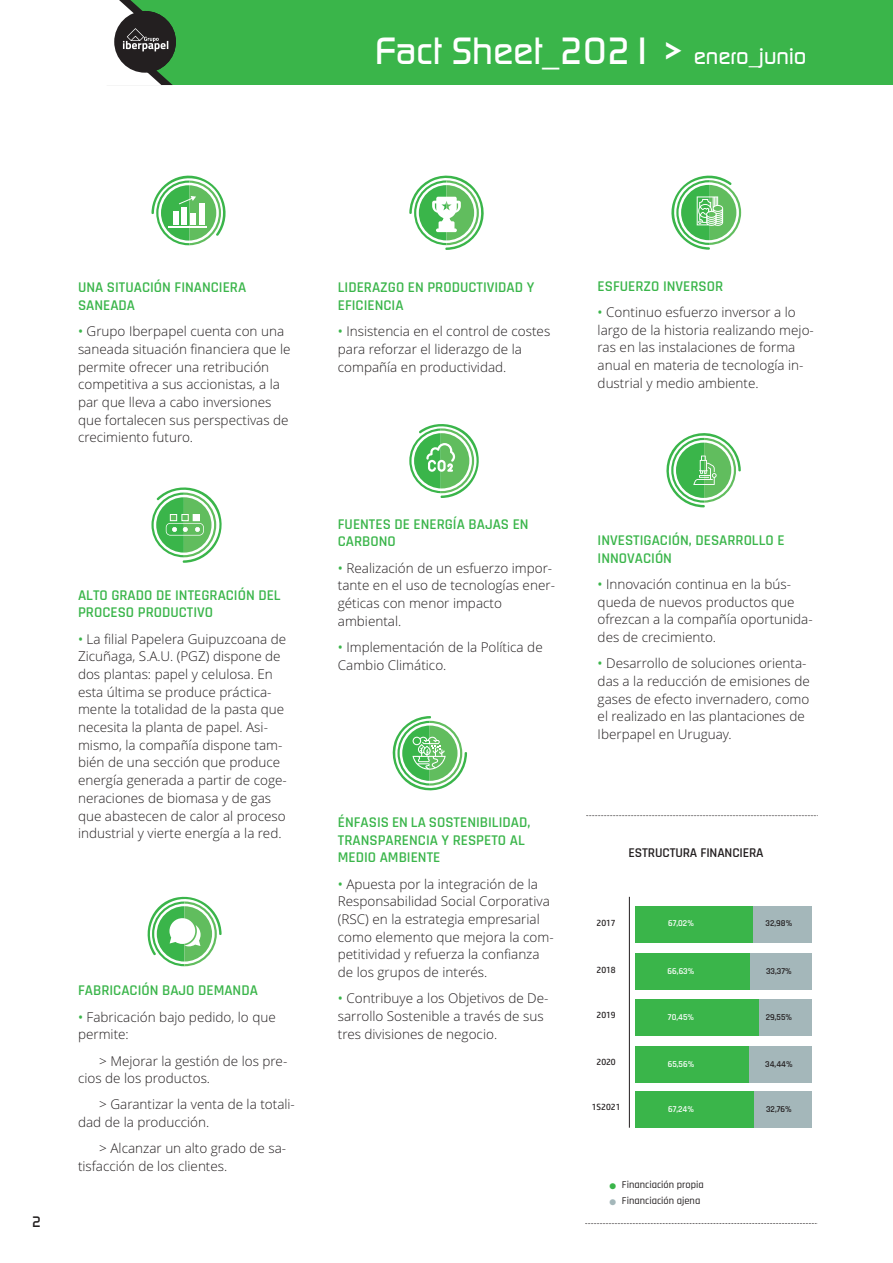
<style>
.page{position:relative;width:893px;height:1263px;background:#fff}
.page>*{position:absolute;margin:0;border:0;box-sizing:border-box;transform-origin:0 0}
.t1{font:37.5px "Modaerne";color:#fff}
.t2{font:600 15px/17.7px "Rajdhani";color:#3ab54a}
.t3{font:15px "Modaerne";color:#231f20}
.t4{font:300 13.5px/17.7px "Open Sans";color:#231f20}
.t5{font:600 13.5px "Rajdhani";letter-spacing:-.01em;color:#231f20}
.t6{font:500 10.5px "Rajdhani";color:#231f20}
.t7{font:600 9px "Rajdhani";color:#fff}
.t8{font:600 9px "Rajdhani";color:#231f20}
.t9{font:9px "HP Simplified Jpan";color:#231f20}
.s1{font-weight:700}
.s2{font-size:22.5px}
.s3{font-weight:400;color:#3ab54a}
.s4{color:#3ab54a}
.s5{color:#a4b7ba}
</style>
<div class="page">
<div style="left:106px;top:0;width:787px;height:85px;background:#3ab54a"></div>
<svg style="left:106px;top:0;width:67px;height:85px;background:#717f72"></svg>
<div style="left:635px;top:953px;width:177px;height:36px;background:#3ab54a"></div>
<div style="left:635px;top:906px;width:177px;height:37px;background:#3ab54a"></div>
<div style="left:751px;top:953px;width:61px;height:36px;background:#a4b7ba"></div>
<div style="left:754px;top:906px;width:58px;height:37px;background:#a4b7ba"></div>
<div style="left:635px;top:1046px;width:177px;height:37px;background:#3ab54a"></div>
<div style="left:635px;top:1000px;width:177px;height:36px;background:#3ab54a"></div>
<div style="left:750px;top:1046px;width:62px;height:37px;background:#a4b7ba"></div>
<div style="left:759px;top:1000px;width:53px;height:36px;background:#a4b7ba"></div>
<div style="left:635px;top:1091px;width:177px;height:37px;background:#3ab54a"></div>
<div style="left:755px;top:1091px;width:57px;height:37px;background:#a4b7ba"></div>
<svg style="left:585px;top:1223px;width:232px;height:1px"></svg>
<svg style="left:586px;top:815px;width:232px;height:1px"></svg>
<hr style="left:629px;top:897px;width:1px;height:231px;background:#231f20">
<svg style="left:151px;top:175px;width:75px;height:70px"></svg>
<svg style="left:147px;top:896px;width:75px;height:70px"></svg>
<svg style="left:151px;top:487px;width:71px;height:76px"></svg>
<div style="left:182px;top:514px;width:7px;height:7px;border:1px solid #fff"></div>
<div style="left:193px;top:514px;width:6px;height:7px;background:#fff"></div>
<svg style="left:409px;top:175px;width:75px;height:75px"></svg>
<svg style="left:671px;top:175px;width:70px;height:75px"></svg>
<svg style="left:666px;top:433px;width:75px;height:74px"></svg>
<svg style="left:409px;top:424px;width:70px;height:74px"></svg>
<svg style="left:392px;top:716px;width:75px;height:75px"></svg>
<h1 class="t1" style="left:375px;top:30px;width:433px">Fact Sheet_2021 <span class="s1">&gt;</span> <span class="s2">enero_junio</span></h1>
<p class="t2" style="left:78px;top:279px;width:170px">UNA SITUACIÓN FINANCIERA<br>SANEADA</p>
<p class="t4" style="left:78px;top:323px;width:214px"><span class="s3">•</span> Grupo Iberpapel cuenta con una saneada situación financiera que le permite ofrecer una retribución competitiva a sus accionistas, a la par que lleva a cabo inversiones que fortalecen sus perspectivas de crecimiento futuro.</p>
<p class="t2" style="left:78px;top:586px;width:204px">ALTO GRADO DE INTEGRACIÓN DEL<br>PROCESO PRODUCTIVO</p>
<p class="t4" style="left:78px;top:630px;width:210px"><span class="s3">•</span> La filial Papelera Guipuzcoana de Zicuñaga, S.A.U. (PGZ) dispone de dos plantas: papel y celulosa. En esta última se produce práctica&shy;mente la totalidad de la pasta que necesita la planta de papel. Asi&shy;mismo, la compañía dispone tam&shy;bién de una sección que produce energía generada a partir de coge&shy;neraciones de biomasa y de gas que abastecen de calor al proceso industrial y vierte energía a la red.</p>
<p class="t3" style="left:32px;top:1213px;width:11px">2</p>
<p class="t2" style="left:78px;top:982px;width:181px">FABRICACIÓN BAJO DEMANDA</p>
<p class="t4" style="left:78px;top:1008px;width:199px"><span class="s3">•</span> Fabricación bajo pedido, lo que permite:</p>
<p class="t4" style="left:78px;top:1052px;width:211px;text-indent:21px">&gt; Mejorar la gestión de los pre&shy;cios de los productos.</p>
<p class="t4" style="left:78px;top:1096px;width:218px;text-indent:21px">&gt; Garantizar la venta de la totali&shy;dad de la producción.</p>
<p class="t4" style="left:78px;top:1140px;width:210px;text-indent:21px">&gt; Alcanzar un alto grado de sa&shy;tisfacción de los clientes.</p>
<p class="t2" style="left:338px;top:279px;width:198px">LIDERAZGO EN PRODUCTIVIDAD Y<br>EFICIENCIA</p>
<p class="t4" style="left:338px;top:323px;width:214px"><span class="s3">•</span> Insistencia en el control de costes para reforzar el liderazgo de la compañía en productividad.</p>
<p class="t2" style="left:598px;top:278px;width:127px">ESFUERZO INVERSOR</p>
<p class="t4" style="left:598px;top:303px;width:218px"><span class="s3">•</span> Continuo esfuerzo inversor a lo largo de la historia realizando mejo&shy;ras en las instalaciones de forma anual en materia de tecnología in&shy;dustrial y medio ambiente.</p>
<p class="t2" style="left:338px;top:516px;width:192px">FUENTES DE ENERGÍA BAJAS EN<br>CARBONO</p>
<p class="t4" style="left:338px;top:559px;width:219px"><span class="s3">•</span> Realización de un esfuerzo impor&shy;tante en el uso de tecnologías ener&shy;géticas con menor impacto ambiental.</p>
<p class="t4" style="left:338px;top:638px;width:206px"><span class="s3">•</span> Implementación de la Política de<br>Cambio Climático.</p>
<p class="t2" style="left:338px;top:814px;width:194px">ÉNFASIS EN LA SOSTENIBILIDAD,<br>TRANSPARENCIA Y RESPETO AL<br>MEDIO AMBIENTE</p>
<p class="t4" style="left:338px;top:875px;width:217px"><span class="s3">•</span> Apuesta por la integración de la Responsabilidad Social Corporativa (RSC) en la estrategia empresarial como elemento que mejora la com&shy;petitividad y refuerza la confianza de los grupos de interés.</p>
<p class="t4" style="left:338px;top:990px;width:212px"><span class="s3">•</span> Contribuye a los Objetivos de De&shy;sarrollo Sostenible a través de sus tres divisiones de negocio.</p>
<p class="t2" style="left:598px;top:532px;width:188px">INVESTIGACIÓN, DESARROLLO E<br>INNOVACIÓN</p>
<p class="t4" style="left:598px;top:575px;width:217px"><span class="s3">•</span> Innovación continua en la bús&shy;queda de nuevos productos que ofrezcan a la compañía oportunida&shy;des de crecimiento.</p>
<p class="t4" style="left:598px;top:655px;width:214px"><span class="s3">•</span> Desarrollo de soluciones orienta&shy;das a la reducción de emisiones de gases de efecto invernadero, como el realizado en las plantaciones de<br>Iberpapel en Uruguay.</p>
<p class="t5" style="left:629px;top:845px;width:137px">ESTRUCTURA FINANCIERA</p>
<p class="t9" style="left:596px;top:918px;width:21px">2017</p>
<p class="t7" style="left:668px;top:918px;width:27px">67,02%</p>
<p class="t8" style="left:766px;top:918px;width:28px">32,98%</p>
<p class="t9" style="left:596px;top:965px;width:21px">2018</p>
<p class="t9" style="left:596px;top:1010px;width:21px">2019</p>
<p class="t9" style="left:596px;top:1057px;width:21px">2020</p>
<p class="t7" style="left:668px;top:965px;width:28px">66,63%</p>
<p class="t8" style="left:766px;top:965px;width:27px">33,37%</p>
<p class="t7" style="left:668px;top:1011px;width:28px">70,45%</p>
<p class="t8" style="left:766px;top:1011px;width:28px">29,55%</p>
<p class="t7" style="left:668px;top:1059px;width:28px">65,56%</p>
<p class="t8" style="left:765px;top:1059px;width:29px">34,44%</p>
<p class="t9" style="left:592px;top:1101px;width:30px">1S2021</p>
<p class="t7" style="left:668px;top:1103px;width:27px">67,24%</p>
<p class="t8" style="left:766px;top:1103px;width:27px">32,76%</p>
<p class="t6" style="left:610px;top:1178px;width:95px"><span class="s4">■</span> Financiación propia</p>
<p class="t6" style="left:610px;top:1194px;width:92px"><span class="s5">■</span> Financiación ajena</p>
</div>
